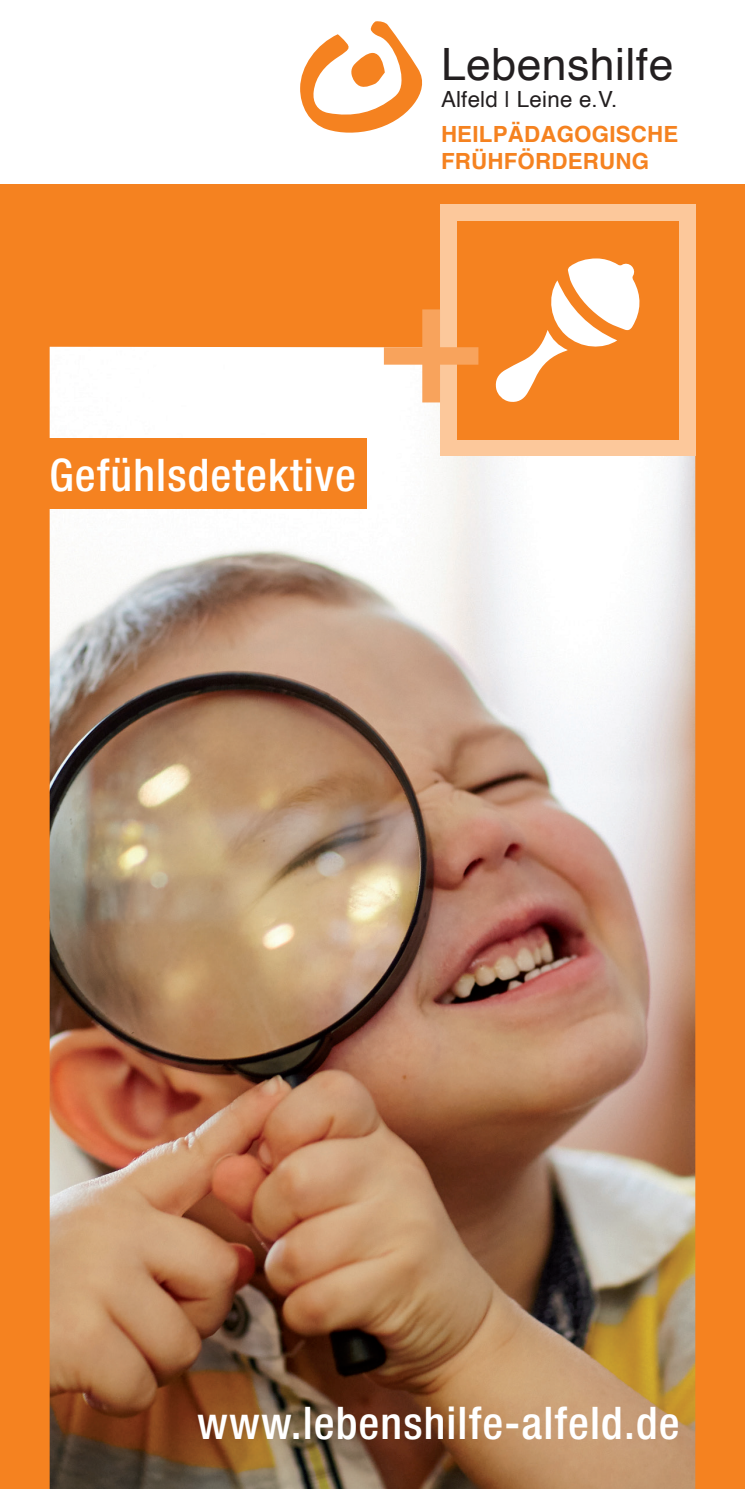
<style>
.page{position:relative;width:745px;height:1489px;background:#fff}
.page>*{position:absolute;margin:0;border:0;box-sizing:border-box;transform-origin:0 0}
.t1{font:500 condensed 45px "Helvetica Neue";letter-spacing:.025em;color:#fff}
.t2{font:44.5px "Helvetica";letter-spacing:.01em;color:#231f20}
.t3{font:700 22.25px/27px "Helvetica";letter-spacing:.01em;color:#f58220}
.t4{font:22.25px "Helvetica";letter-spacing:.01em;color:#231f20}
</style>
<div class="page">
<div style="left:0;top:184px;width:744px;height:1304px;background:#f58220"></div>
<img style="left:50px;top:347px;width:644px;height:1141px">
<svg style="left:300px;top:21px;width:123px;height:112px"></svg>
<div style="left:439px;top:204px;width:255px;height:252px;background:#fcc89b"></div>
<div style="left:456px;top:221px;width:222px;height:218px;background:#f58220"></div>
<svg style="left:495px;top:258px;width:145px;height:144px"></svg>
<svg style="left:383px;top:309px;width:95px;height:93px"></svg>
<div style="left:0;top:438px;width:366px;height:71px;background:#f58220"></div>
<p class="t2" style="left:440px;top:30px;width:234px">Lebenshilfe</p>
<p class="t4" style="left:440px;top:82px;width:178px">Alfeld | Leine e.V.</p>
<p class="t3" style="left:440px;top:123px;width:239px">HEILPÄDAGOGISCHE<br>FRÜHFÖRDERUNG</p>
<p class="t1" style="left:50px;top:448px;width:308px">Gefühlsdetektive</p>
<p class="t1" style="left:197px;top:1395px;width:483px">www.lebenshilfe-alfeld.de</p>
</div>
